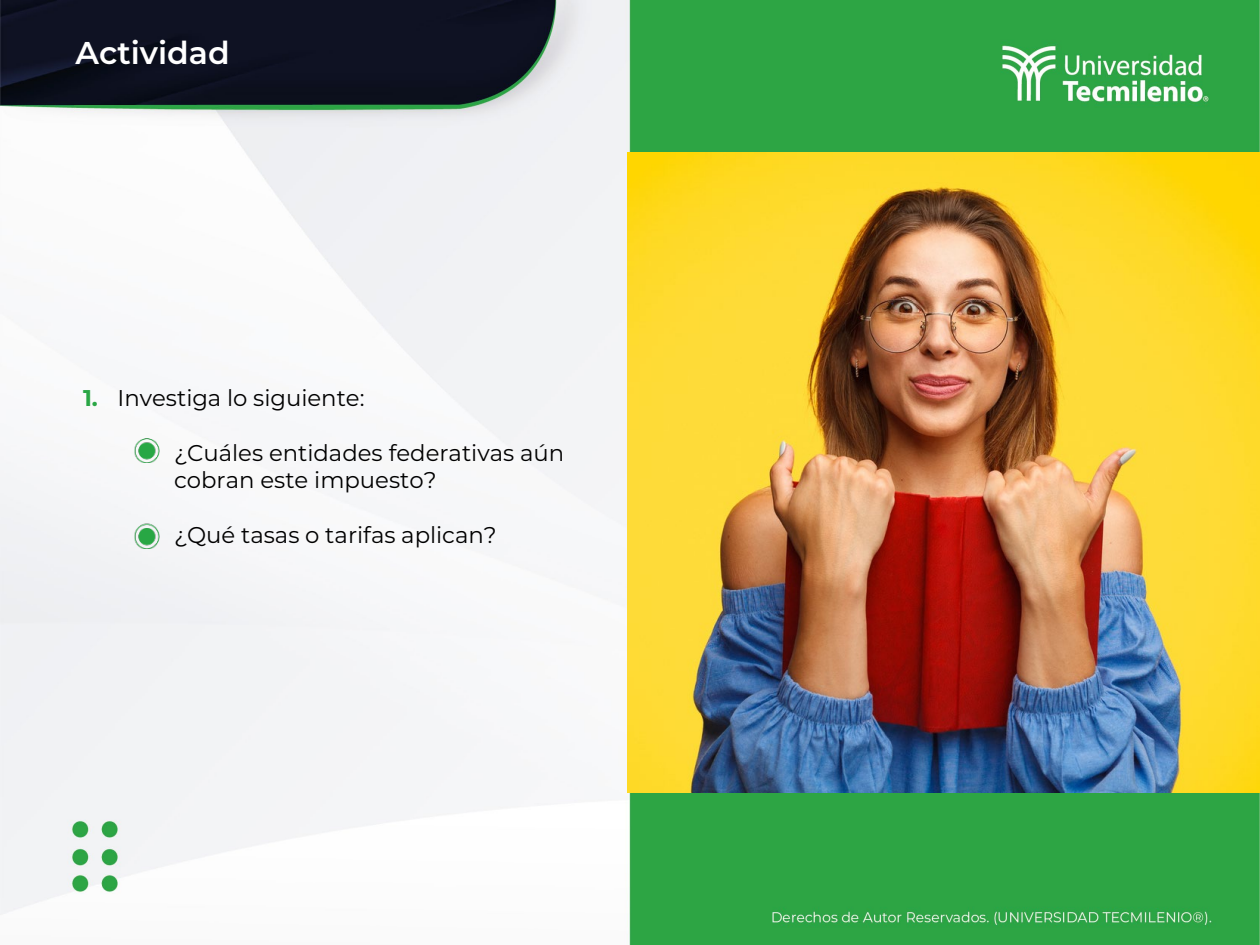
<style>
.page{position:relative;width:1260px;height:945px;background:#fff}
.page>*{position:absolute;margin:0;border:0;box-sizing:border-box;transform-origin:0 0}
.t1{font:600 31.5px "Montserrat";color:#fff}
.t2{font:22.75px/27.3px "Montserrat";color:#000}
.t3{font:700 22.75px "Montserrat";color:#2aa645}
</style>
<div class="page">
<img style="left:0;top:0;width:1260px;height:945px">
<img style="left:628px;top:152px;width:632px;height:641px">
<img style="left:94px;top:417px;width:81px;height:46px">
<img style="left:94px;top:502px;width:81px;height:46px">
<h1 class="t1" style="left:76px;top:31px;width:156px">Actividad</h1>
<p class="t3" style="left:83px;top:382px;width:16px">1.</p>
<p class="t2" style="left:118px;top:384px;width:248px">Investiga lo siguiente:</p>
<p class="t2" style="left:174px;top:438px;width:392px">¿Cuáles entidades federativas aún cobran este impuesto?</p>
<p class="t2" style="left:174px;top:520px;width:324px">¿Qué tasas o tarifas aplican?</p>
</div>
